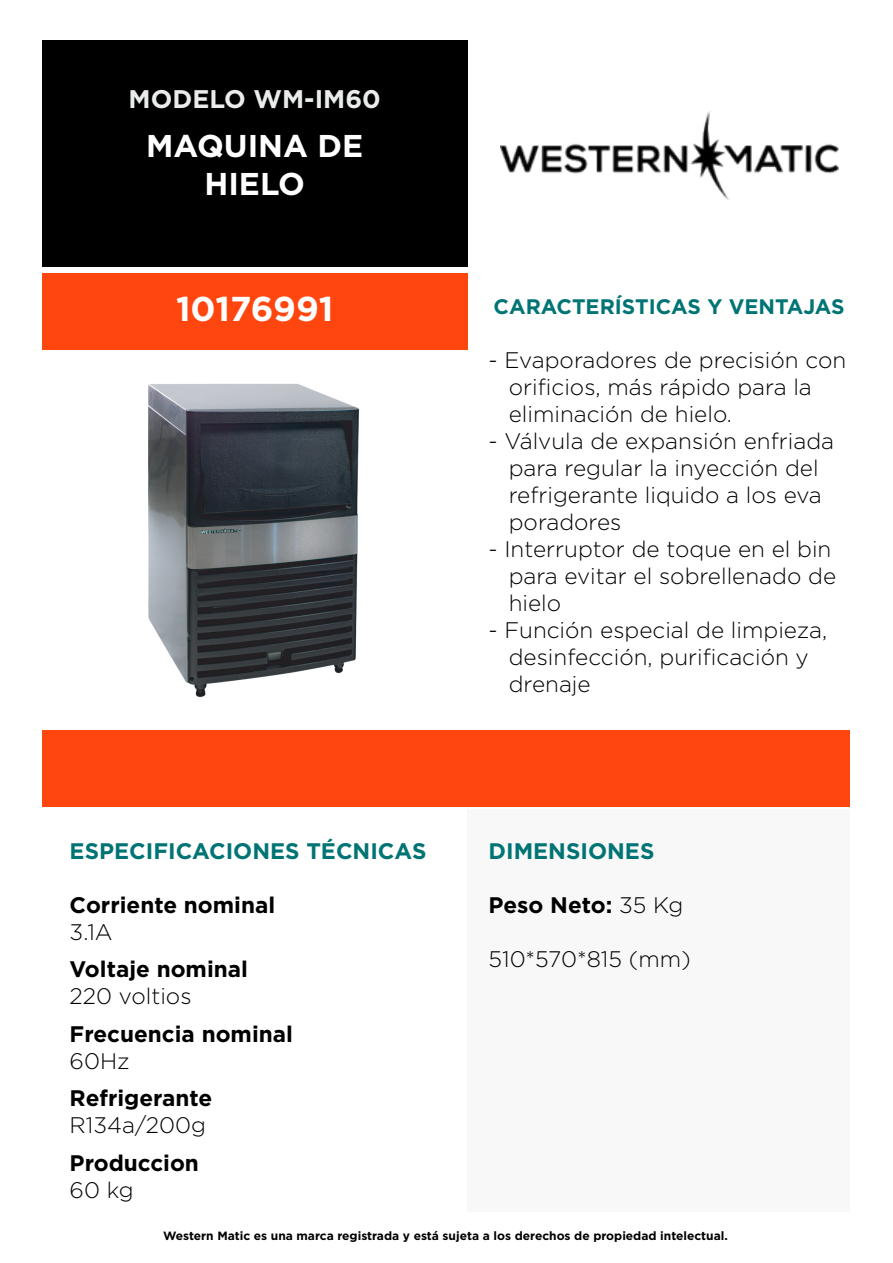
<style>
.page{position:relative;width:893px;height:1263px;background:#fff}
.page>*{position:absolute;margin:0;border:0;box-sizing:border-box;transform-origin:0 0}
.t1{font:700 34.5px "Gotham";color:#fff}
.t2{font:700 31.5px/37.8px "Gotham";color:#fff;text-align:center}
.t3{font:700 25.5px "Gotham";color:#e9ecea}
.t4{font:300 22.5px/27px "Gotham";color:#000001}
.t5{font:700 22.5px "Gotham";color:#000001}
.t6{font:700 22.5px "Gotham";color:#007474}
.t7{font:700 21px "Gotham";color:#007474}
.t8{font:700 12px "Gotham";color:#000001}
.s1{font-weight:300}
</style>
<div class="page">
<div style="left:42px;top:41px;width:425px;height:226px;background:#000001"></div>
<div style="left:42px;top:274px;width:425px;height:76px;background:#ff460f"></div>
<div style="left:467px;top:809px;width:383px;height:403px;background:#f7f8f7"></div>
<img style="left:500px;top:111px;width:338px;height:88px">
<div style="left:42px;top:731px;width:808px;height:76px;background:#ff460f"></div>
<img style="left:148px;top:383px;width:212px;height:314px">
<p class="t3" style="left:129px;top:82px;width:254px">MODELO WM-IM60</p>
<h2 class="t2" style="left:146px;top:127px;width:218px">MAQUINA DE<br>HIELO</h2>
<h1 class="t1" style="left:176px;top:286px;width:159px">10176991</h1>
<p class="t6" style="left:70px;top:836px;width:358px">ESPECIFICACIONES TÉCNICAS</p>
<p class="t5" style="left:70px;top:890px;width:207px">Corriente nominal</p>
<p class="t4" style="left:70px;top:918px;width:45px">3.1A</p>
<p class="t5" style="left:70px;top:954px;width:180px">Voltaje nominal</p>
<p class="t4" style="left:70px;top:982px;width:123px">220 voltios</p>
<p class="t5" style="left:70px;top:1019px;width:225px">Frecuencia nominal</p>
<p class="t4" style="left:70px;top:1047px;width:61px">60Hz</p>
<p class="t5" style="left:70px;top:1083px;width:144px">Refrigerante</p>
<p class="t4" style="left:70px;top:1111px;width:138px">R134a/200g</p>
<p class="t5" style="left:70px;top:1148px;width:131px">Produccion</p>
<p class="t4" style="left:70px;top:1176px;width:66px">60 kg</p>
<p class="t7" style="left:494px;top:293px;width:352px">CARACTERÍSTICAS Y VENTAJAS</p>
<p class="t4" style="left:509px;top:346px;width:339px;text-indent:-20px">- Evaporadores de precisión con orificios, más rápido para la eliminación de hielo.</p>
<p class="t4" style="left:509px;top:427px;width:327px;text-indent:-20px">- Válvula de expansión enfriada para regular la inyección del refrigerante liquido a los eva poradores</p>
<p class="t4" style="left:509px;top:535px;width:329px;text-indent:-20px">- Interruptor de toque en el bin para evitar el sobrellenado de hielo</p>
<p class="t4" style="left:509px;top:616px;width:320px;text-indent:-20px">- Función especial de limpieza, desinfección, purificación y drenaje</p>
<p class="t6" style="left:488px;top:836px;width:167px">DIMENSIONES</p>
<p class="t5" style="left:488px;top:890px;width:196px">Peso Neto: <span class="s1">35 Kg</span></p>
<p class="t4" style="left:488px;top:945px;width:204px">510*570*815 (mm)</p>
<p class="t8" style="left:163px;top:1227px;width:566px">Western Matic es una marca registrada y está sujeta a los derechos de propiedad intelectual.</p>
</div>
